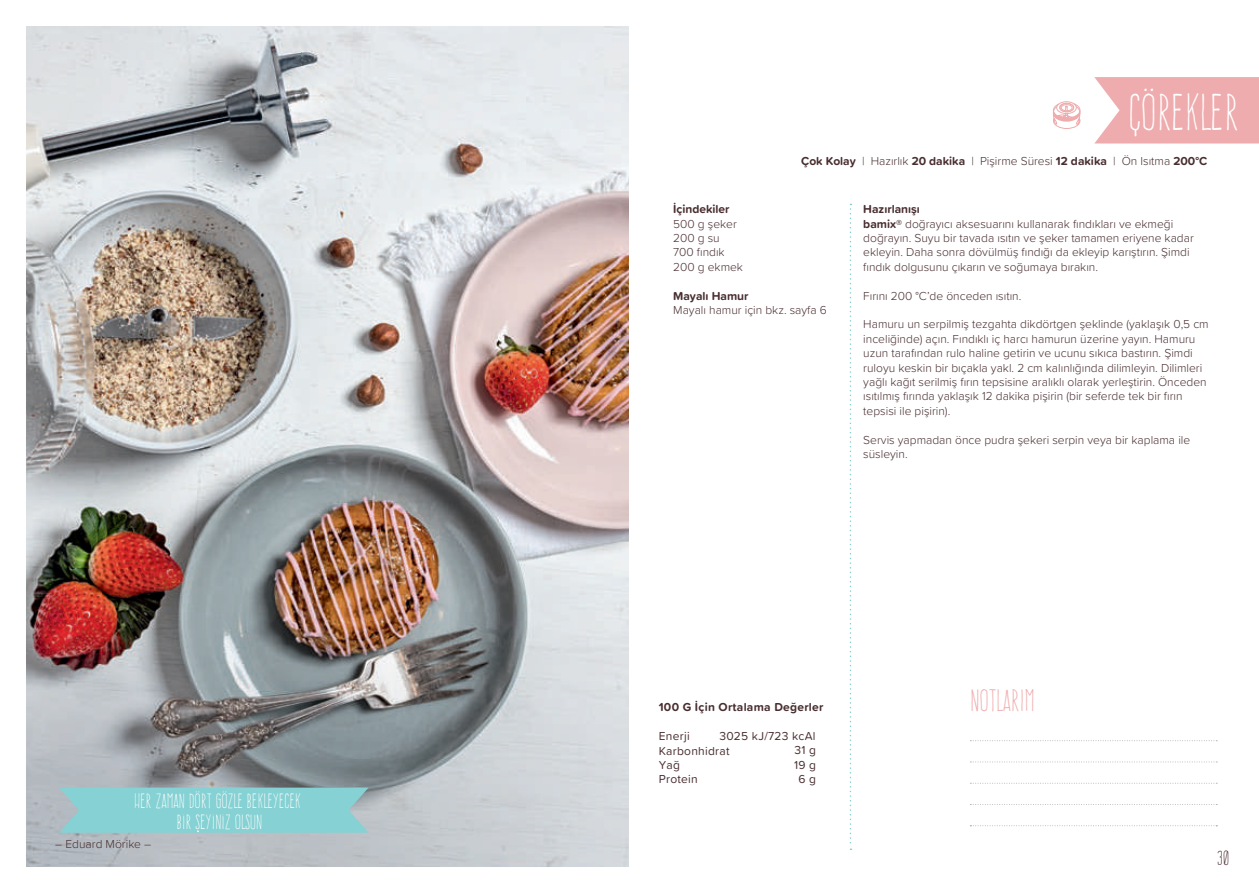
<style>
.page{position:relative;width:1259px;height:893px;background:#fff}
.page>*{position:absolute;margin:0;border:0;box-sizing:border-box;transform-origin:0 0}
.t1{font:45px "Frente H1";color:#fff}
.t2{font:27px "Frente H1";color:#efacae}
.t3{font:18px/21.6px "Frente H1";color:#fff;text-align:center}
.t4{font:18px "Frente H1";color:#482d2f}
.t5{font:300 12px/14.4px "Proxima Soft";color:#482d2f}
.t6{font:12px/14.4px "Proxima Soft";letter-spacing:.02em;color:#482d2f}
.t7{font:700 12px "Proxima Soft";letter-spacing:.01em;color:#482d2f}
.s1{font-weight:700}
</style>
<div class="page">
<svg style="left:1094px;top:77px;width:165px;height:67px;background:#f0b3b4"></svg>
<img style="left:27px;top:27px;width:600px;height:838px">
<svg style="left:1053px;top:101px;width:27px;height:28px"></svg>
<svg style="left:970px;top:825px;width:247px;height:1px"></svg>
<svg style="left:970px;top:740px;width:247px;height:1px"></svg>
<svg style="left:970px;top:762px;width:247px;height:1px"></svg>
<svg style="left:970px;top:783px;width:247px;height:1px"></svg>
<svg style="left:970px;top:804px;width:247px;height:1px"></svg>
<svg style="left:849px;top:204px;width:2px;height:646px"></svg>
<svg style="left:59px;top:788px;width:309px;height:45px;background:#88cfd1"></svg>
<h3 class="t3" style="left:134px;top:790px;width:168px">HER ZAMAN DÖRT GÖZLE BEKLEYECEK<br>BIR SEYINIZ OLSUN</h3>
<p class="t5" style="left:55px;top:836px;width:97px">– Eduard Mörike –</p>
<h1 class="t1" style="left:1128px;top:87px;width:111px">ÇÖREKLER</h1>
<p class="t5" style="left:801px;top:154px;width:407px"><span class="s1">Çok Kolay</span> | Hazırlık <span class="s1">20 dakika</span> | Pişirme Süresi <span class="s1">12 dakika</span> | Ön Isıtma <span class="s1">200°C</span></p>
<p class="t7" style="left:673px;top:200px;width:58px">İçindekiler</p>
<p class="t5" style="left:673px;top:216px;width:71px">500 g şeker<br>200 g su<br>700 fındık<br>200 g ekmek</p>
<p class="t7" style="left:673px;top:286px;width:77px">Mayalı Hamur</p>
<p class="t5" style="left:673px;top:302px;width:155px">Mayalı hamur için bkz. sayfa 6</p>
<p class="t5" style="left:863px;top:201px;width:332px"><span class="s1">Hazırlanışı<br>bamix®</span> doğrayıcı aksesuarını kullanarak fındıkları ve ekmeği doğrayın. Suyu bir tavada ısıtın ve şeker tamamen eriyene kadar ekleyin. Daha sonra dövülmüş fındığı da ekleyip karıştırın. Şimdi fındık dolgusunu çıkarın ve soğumaya bırakın.</p>
<p class="t5" style="left:863px;top:288px;width:159px">Fırını 200 °C’de önceden ısıtın.</p>
<p class="t5" style="left:863px;top:316px;width:347px">Hamuru un serpilmiş tezgahta dikdörtgen şeklinde (yaklaşık 0,5 cm inceliğinde) açın. Fındıklı iç harcı hamurun üzerine yayın. Hamuru uzun tarafından rulo haline getirin ve ucunu sıkıca bastırın. Şimdi ruloyu keskin bir bıçakla yakl. 2 cm kalınlığında dilimleyin. Dilimleri yağlı kağıt serilmiş fırın tepsisine aralıklı olarak yerleştirin. Önceden ısıtılmış fırında yaklaşık 12 dakika pişirin (bir seferde tek bir fırın tepsisi ile pişirin).</p>
<p class="t5" style="left:863px;top:432px;width:328px">Servis yapmadan önce pudra şekeri serpin veya bir kaplama ile süsleyin.</p>
<p class="t7" style="left:659px;top:698px;width:166px">100 G İçin Ortalama Değerler</p>
<p class="t6" style="left:659px;top:728px;width:72px">Enerji<br>Karbonhidrat<br>Yağ<br>Protein</p>
<p class="t6" style="left:719px;top:728px;width:98px;text-align:right">3025 kJ/723 kcAl<br>31 g<br>19 g<br>6 g</p>
<h2 class="t2" style="left:970px;top:685px;width:66px">NOTLARIM</h2>
<h3 class="t4" style="left:1217px;top:848px;width:13px">30</h3>
</div>
